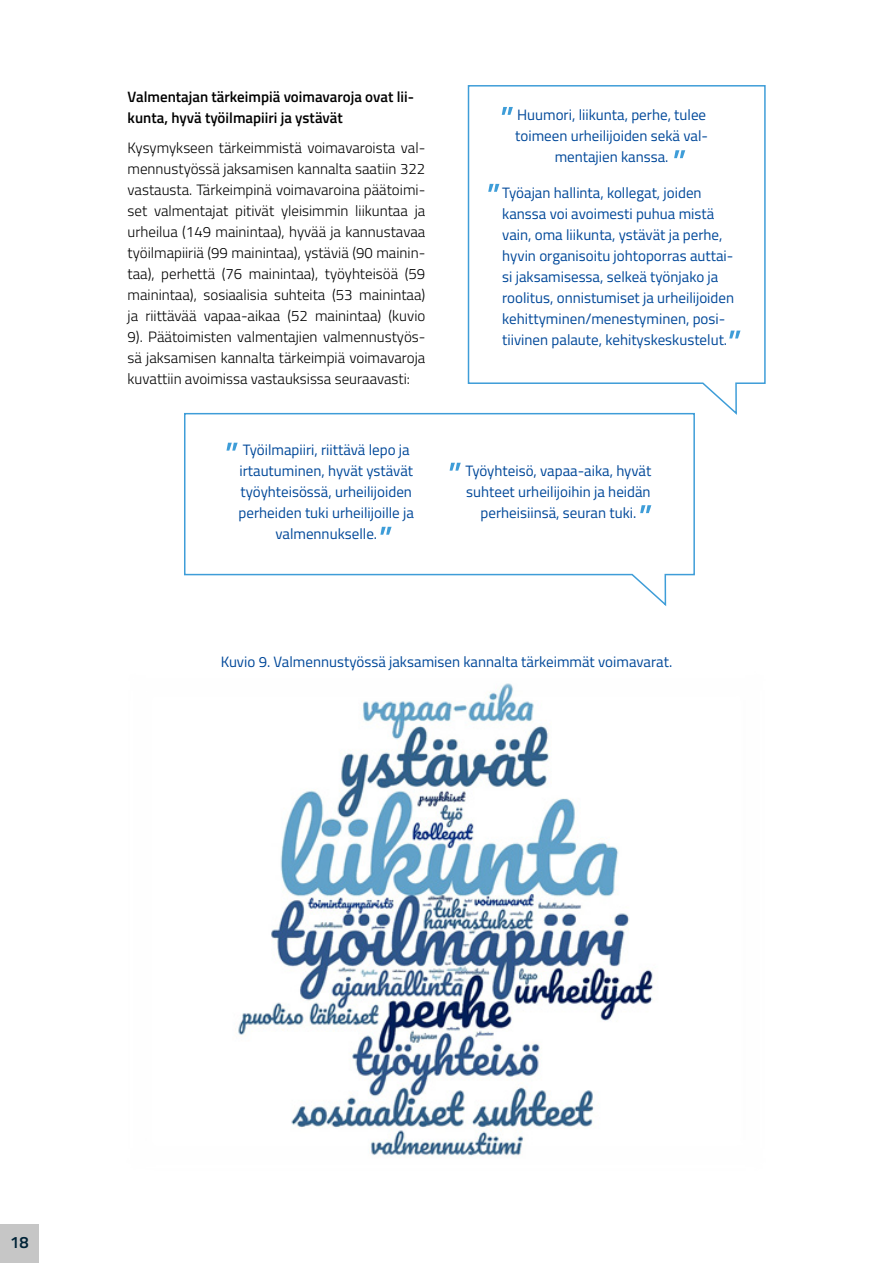
<style>
.page{position:relative;width:893px;height:1263px;background:#fff}
.page>*{position:absolute;margin:0;border:0;box-sizing:border-box;transform-origin:0 0}
.t1{font:600 16.5px "Titillium Web";color:#002337}
.tekstinosto{font:15px/21px "Titillium Web";color:#004899;text-align:center}
.Leipäteksti{font:300 15px/21px "Titillium Web";color:#000;text-align:justify}
.OTSIKKO3{font:600 15px/21px "Titillium Web";color:#000}
.Kuvateksti{font:15px "Titillium Web";color:#004899}
</style>
<div class="page">
<div style="left:0;top:1224px;width:39px;height:39px;background:#c6c6c6"></div>
<img style="left:238px;top:683px;width:415px;height:473px">
<svg style="left:467px;top:85px;width:299px;height:330px"></svg>
<svg style="left:184px;top:412px;width:512px;height:194px"></svg>
<p class="OTSIKKO3" style="left:128px;top:86px;width:288px">Valmentajan tärkeimpiä voimavaroja ovat lii&shy;kunta, hyvä työilmapiiri ja ystävät</p>
<p class="Leipäteksti" style="left:128px;top:136px;width:299px">Kysymykseen tärkeimmistä voimavaroista val&shy;mennustyössä jaksamisen kannalta saatiin 322 vastausta. Tärkeimpinä voimavaroina päätoimi&shy;set valmentajat pitivät yleisimmin liikuntaa ja urheilua (149 mainintaa), hyvää ja kannustavaa työilmapiiriä (99 mainintaa), ystäviä (90 mainin&shy;taa), perhettä (76 mainintaa), työyhteisöä (59 mainintaa), sosiaalisia suhteita (53 mainintaa) ja riittävää vapaa-aikaa (52 mainintaa) (kuvio 9). Päätoimisten valmentajien valmennustyös&shy;sä jaksamisen kannalta tärkeimpiä voimavaroja kuvattiin avoimissa vastauksissa seuraavasti:</p>
<p class="tekstinosto" style="left:239px;top:439px;width:177px">Työilmapiiri, riittävä lepo ja irtautuminen, hyvät ystävät työyhteisössä, urheilijoiden perheiden tuki urheilijoille ja valmennukselle.</p>
<p class="tekstinosto" style="left:515px;top:103px;width:194px">Huumori, liikunta, perhe, tulee toimeen urheilijoiden sekä val&shy;mentajien kanssa.</p>
<p class="tekstinosto" style="left:502px;top:181px;width:233px;text-align:left">Työajan hallinta, kollegat, joiden kanssa voi avoimesti puhua mistä vain, oma liikunta, ystävät ja perhe, hyvin organisoitu johtoporras auttai&shy;si jaksamisessa, selkeä työnjako ja roolitus, onnistumiset ja urheilijoiden kehittyminen/menestyminen, posi&shy;tiivinen palaute, kehityskeskustelut.</p>
<p class="tekstinosto" style="left:466px;top:459px;width:187px">Työyhteisö, vapaa-aika, hyvät suhteet urheilijoihin ja heidän perheisiinsä, seuran tuki.</p>
<p class="Kuvateksti" style="left:221px;top:651px;width:453px">Kuvio 9. Valmennustyössä jaksamisen kannalta tärkeimmät voimavarat.</p>
<p class="t1" style="left:10px;top:1230px;width:20px">18</p>
</div>
